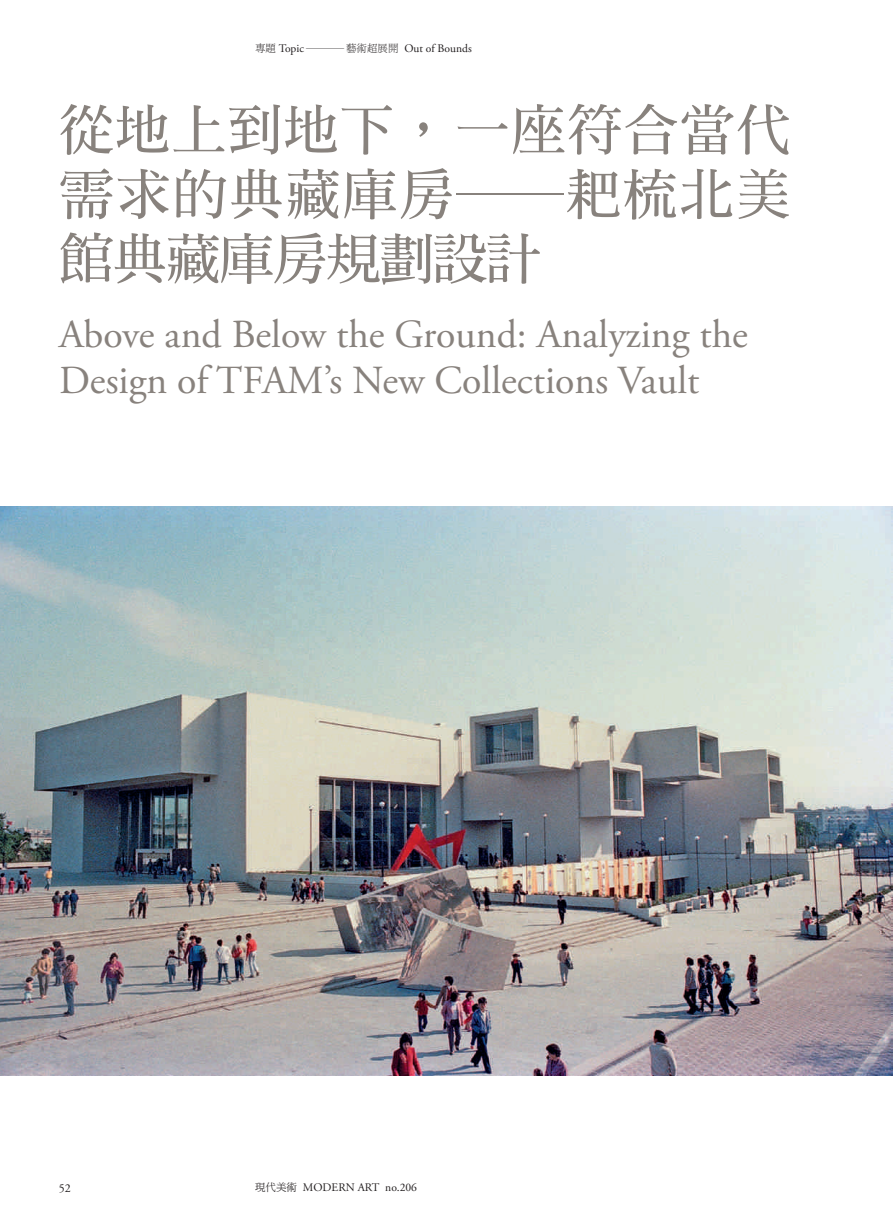
<style>
.page{position:relative;width:893px;height:1221px;background:#fff}
.page>*{position:absolute;margin:0;border:0;box-sizing:border-box;transform-origin:0 0}
.大標中文{font:54.75px/64.5px "DF Ming Std W7";letter-spacing:.025em;color:#88827d;text-align:justify}
.大標英文{font:39.75px/46.5px "Adobe Garamond Pro";color:#88827d}
.t1{font:12px "Adobe Garamond Pro";color:#231f20}
.t2{font:11.55px "Adobe Garamond Pro";color:#231f20}
.s1{font-family:"DF Ming Std W3";font-size:10.5px}
.s2{font-family:"DF Ming Std W5";font-size:10.5px}
</style>
<div class="page">
<img style="left:0;top:506px;width:893px;height:569px">
<p class="t2" style="left:255px;top:41px;width:218px"><span class="s1">專題</span> Topic<span class="s1">—藝術超展開</span> Out of Bounds</p>
<p class="大標中文" style="left:59px;top:96px;width:733px">從地上到地下，一座符合當代需求的典藏庫房──耙梳北美館典藏庫房規劃設計</p>
<p class="大標英文" style="left:59px;top:312px;width:690px">Above and Below the Ground: Analyzing the<br>Design of TFAM’s New Collections Vault</p>
<p class="t1" style="left:59px;top:1180px;width:13px">52</p>
<p class="t2" style="left:255px;top:1179px;width:163px"><span class="s2">現代美術</span> MODERN ART no.206</p>
</div>
